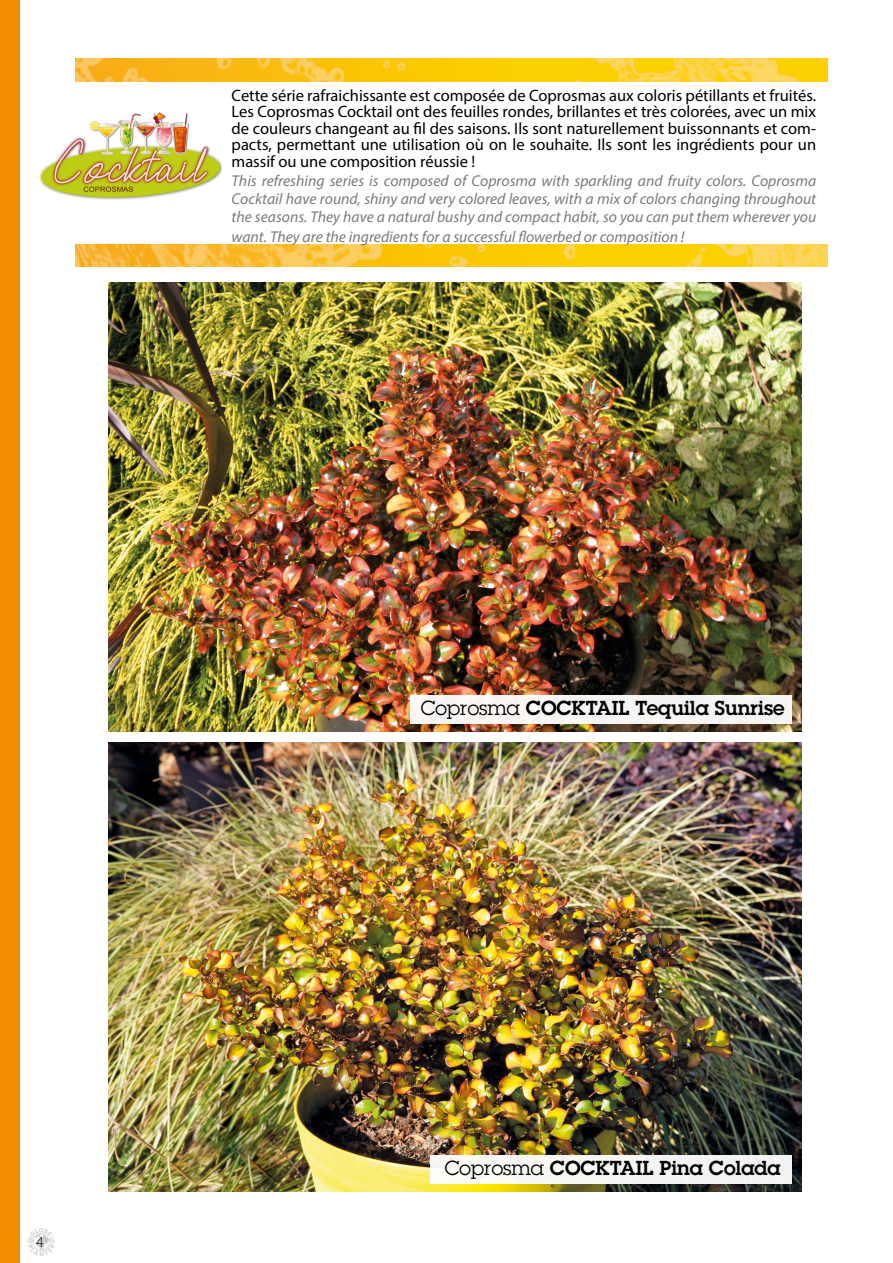
<style>
.page{position:relative;width:893px;height:1263px;background:#fff}
.page>*{position:absolute;margin:0;border:0;box-sizing:border-box;transform-origin:0 0}
.t1{font:600 19.8px "Lubalin Graph Std";color:#000}
.t2{font:16.5px/16.5px "Myriad Pro";color:#000;text-align:justify}
.t3{font:italic 15.6px/18.1px "Myriad Pro";color:#7c7b7b;text-align:justify}
.t4{font:300 15.45px "Myriad Pro";color:#000}
.s1{font-weight:400}
</style>
<div class="page">
<div style="left:0;top:0;width:20px;height:1263px;background:#f28e00"></div>
<img style="left:109px;top:282px;width:693px;height:450px">
<img style="left:109px;top:742px;width:693px;height:449px">
<img style="left:75px;top:59px;width:752px;height:208px">
<div style="left:62px;top:82px;width:776px;height:162px;background:#fff"></div>
<img style="left:39px;top:112px;width:184px;height:88px">
<div style="left:410px;top:695px;width:382px;height:28px;background:#f6f5f3"></div>
<div style="left:430px;top:1155px;width:362px;height:28px;background:#f6f6f3"></div>
<img style="left:27px;top:1229px;width:27px;height:26px">
<p class="t4" style="left:36px;top:1234px;width:9px">4</p>
<p class="t2" style="left:232px;top:87px;width:586px">Cette série rafraichissante est composée de Coprosmas aux coloris pétillants et fruités.<br>Les Coprosmas Cocktail ont des feuilles rondes, brillantes et très colorées, avec un mix de couleurs changeant au fil des saisons. Ils sont naturellement buissonnants et com&shy;pacts, permettant une utilisation où on le souhaite. Ils sont les ingrédients pour un massif ou une composition réussie !</p>
<p class="t3" style="left:232px;top:171px;width:586px">This refreshing series is composed of Coprosma with sparkling and fruity colors. Coprosma Cocktail have round, shiny and very colored leaves, with a mix of colors changing throughout the seasons. They have a natural bushy and compact habit, so you can put them wherever you</p>
<p class="t3" style="left:232px;top:227px;width:454px">want. They are the ingredients for a successful flowerbed or composition !</p>
<p class="t1" style="left:421px;top:695px;width:365px"><span class="s1">Coprosma</span> COCKTAIL Tequila Sunrise</p>
<p class="t1" style="left:445px;top:1155px;width:337px"><span class="s1">Coprosma</span> COCKTAIL Pina Colada</p>
</div>
